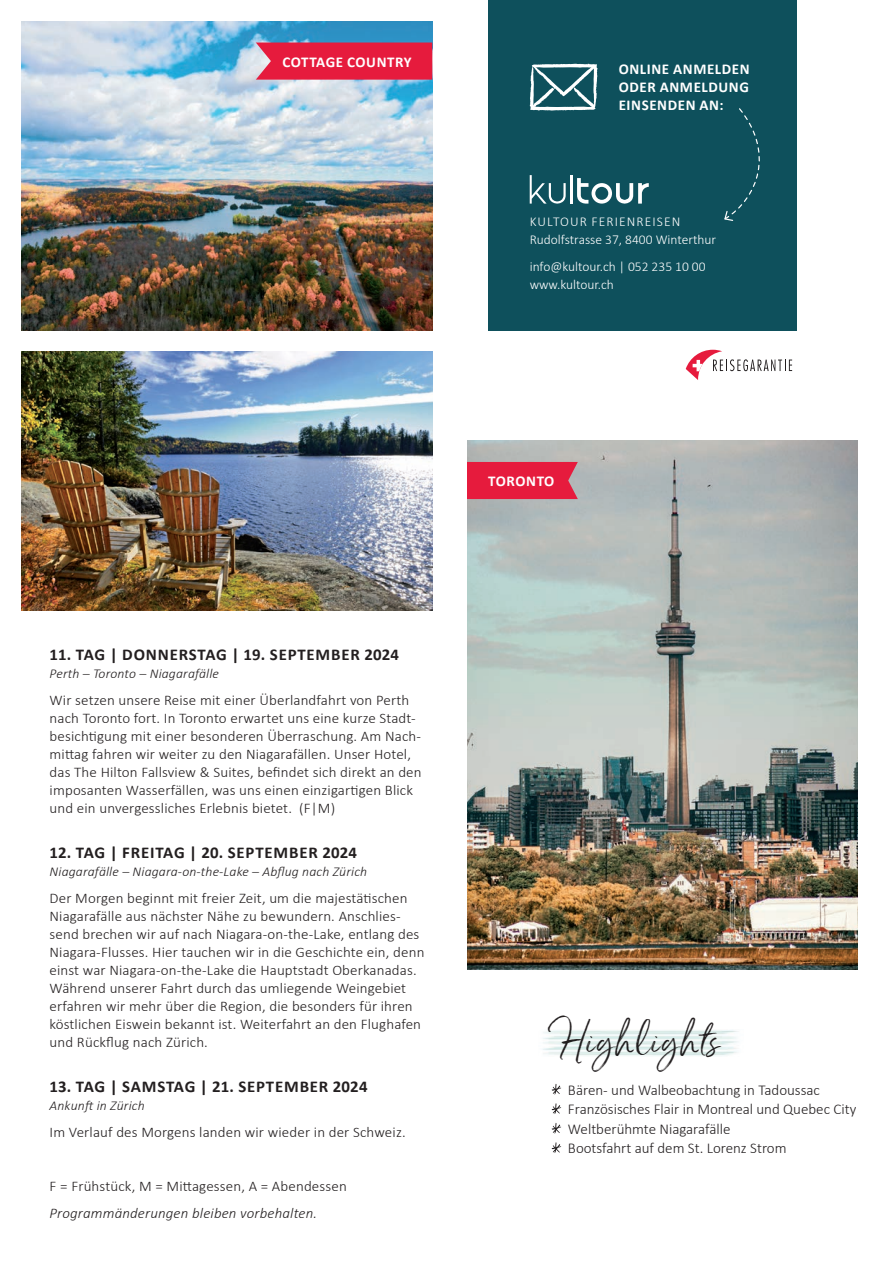
<style>
.page{position:relative;width:893px;height:1263px;background:#fff}
.page>*{position:absolute;margin:0;border:0;box-sizing:border-box;transform-origin:0 0}
.t1{font:45px "Serendipity";letter-spacing:.025em;color:#231f20}
.t2{font:700 16.5px "Calibri";letter-spacing:.045em;color:#231f20}
.t3{font:300 15px/19.5px "Calibri";color:#231f20}
.t4{font:700 15px/18px "Calibri";letter-spacing:.04em;color:#fff;text-align:justify}
.t5{font:300 14.7px/18px "Calibri";letter-spacing:.01em;color:#231f20}
.t6{font:italic 300 14.7px "Calibri";letter-spacing:.01em;color:#231f20}
.t7{font:italic 300 13.5px "Calibri";letter-spacing:.01em;color:#231f20}
.t8{font:300 13.5px/18px "Calibri";color:#fff}
</style>
<div class="page">
<img style="left:21px;top:22px;width:411px;height:308px">
<img style="left:467px;top:441px;width:391px;height:528px">
<img style="left:21px;top:351px;width:411px;height:259px">
<div style="left:467px;top:462px;width:111px;height:37px;background:#e61b3d"></div>
<svg style="left:256px;top:43px;width:176px;height:37px;background:#e52546"></svg>
<svg style="left:552px;top:1084px;width:9px;height:10px"></svg>
<svg style="left:552px;top:1103px;width:9px;height:11px"></svg>
<svg style="left:552px;top:1123px;width:9px;height:10px"></svg>
<svg style="left:552px;top:1142px;width:9px;height:11px"></svg>
<div style="left:489px;top:0;width:308px;height:330px;background:#0e505c"></div>
<svg style="left:530px;top:64px;width:68px;height:47px"></svg>
<svg style="left:530px;top:175px;width:119px;height:29px"></svg>
<svg style="left:724px;top:108px;width:36px;height:113px"></svg>
<svg style="left:686px;top:350px;width:106px;height:30px"></svg>
<p class="t4" style="left:282px;top:53px;width:131px">COTTAGE COUNTRY</p>
<p class="t4" style="left:619px;top:60px;width:132px">ONLINE ANMELDEN ODER ANMELDUNG EINSENDEN AN:</p>
<p class="t8" style="left:530px;top:212px;width:188px">KULTOUR FERIENREISEN<br>Rudolfstrasse 37, 8400 Winterthur</p>
<p class="t8" style="left:530px;top:257px;width:177px">info@kultour.ch | 052 235 10 00 www.kultour.ch</p>
<p class="t2" style="left:50px;top:644px;width:351px">11. TAG | DONNERSTAG | 19. SEPTEMBER 2024</p>
<p class="t7" style="left:50px;top:665px;width:171px">Perth – Toronto – Niagarafälle</p>
<p class="t5" style="left:50px;top:691px;width:374px">Wir setzen unsere Reise mit einer Überlandfahrt von Perth nach Toronto fort. In Toronto erwartet uns eine kurze Stadt&shy;besichtigung mit einer besonderen Überraschung. Am Nach&shy;mittag fahren wir weiter zu den Niagarafällen. Unser Hotel, das The Hilton Fallsview &amp; Suites, befindet sich direkt an den imposanten Wasserfällen, was uns einen einzigartigen Blick und ein unvergessliches Erlebnis bietet. (F|M)</p>
<p class="t2" style="left:50px;top:842px;width:309px">12. TAG | FREITAG | 20. SEPTEMBER 2024</p>
<p class="t7" style="left:50px;top:863px;width:319px">Niagarafälle – Niagara-on-the-Lake – Abflug nach Zürich</p>
<p class="t5" style="left:50px;top:889px;width:376px">Der Morgen beginnt mit freier Zeit, um die majestätischen Niagarafälle aus nächster Nähe zu bewundern. Anschlies&shy;send brechen wir auf nach Niagara-on-the-Lake, entlang des Niagara-Flusses. Hier tauchen wir in die Geschichte ein, denn einst war Niagara-on-the-Lake die Hauptstadt Oberkanadas.<br>Während unserer Fahrt durch das umliegende Weingebiet erfahren wir mehr über die Region, die besonders für ihren köstlichen Eiswein bekannt ist. Weiterfahrt an den Flughafen und Rückflug nach Zürich.</p>
<p class="t2" style="left:50px;top:1076px;width:319px">13. TAG | SAMSTAG | 21. SEPTEMBER 2024</p>
<p class="t7" style="left:50px;top:1097px;width:97px">Ankunft in Zürich</p>
<p class="t5" style="left:50px;top:1123px;width:358px">Im Verlauf des Morgens landen wir wieder in der Schweiz.</p>
<p class="t5" style="left:50px;top:1177px;width:299px">F = Frühstück, M = Mittagessen, A = Abendessen</p>
<p class="t6" style="left:50px;top:1204px;width:269px">Programmänderungen bleiben vorbehalten.</p>
<p class="t4" style="left:488px;top:472px;width:68px">TORONTO</p>
<h1 class="t1" style="left:552px;top:1012px;width:168px">Highlights</h1>
<p class="t3" style="left:568px;top:1079px;width:290px">Bären- und Walbeobachtung in Tadoussac Französisches Flair in Montreal und Quebec City Weltberühmte Niagarafälle<br>Bootsfahrt auf dem St. Lorenz Strom</p>
</div>
